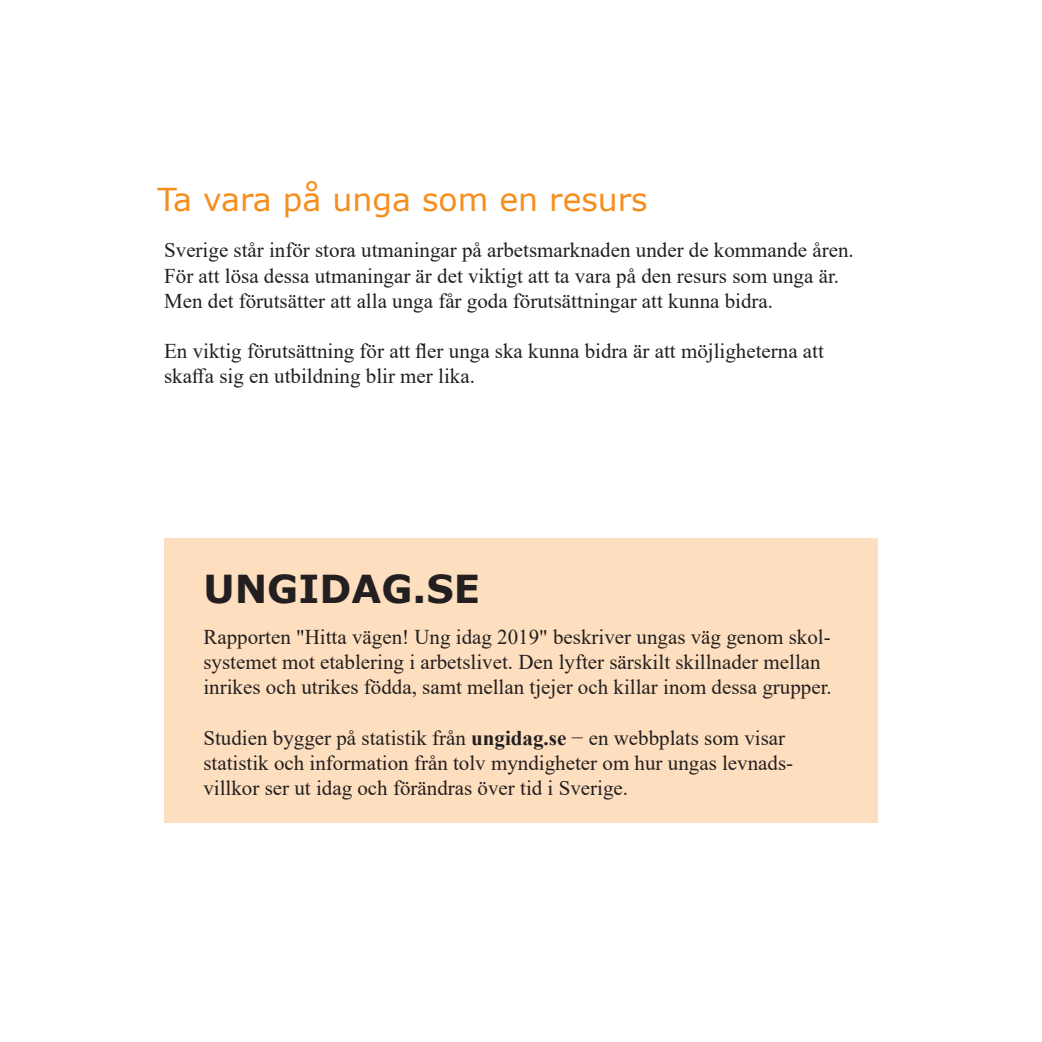
<style>
.page{position:relative;width:1042px;height:1042px;background:#fff}
.page>*{position:absolute;margin:0;border:0;box-sizing:border-box;transform-origin:0 0}
.Brödtext_-_inte_indr{font:700 38.5px "Verdana";color:#231f20}
.Rubrik_18{font:31.5px "Verdana";color:#f68e1e}
.Brödtext_-_inte_indr-2{font:21px/25.2px "Times New Roman";color:#231f20}
.s1{font-weight:700}
</style>
<div class="page">
<div style="left:164px;top:538px;width:714px;height:285px;background:#fddebe"></div>
<p class="Rubrik_18" style="left:157px;top:178px;width:492px">Ta vara på unga som en resurs</p>
<p class="Brödtext_-_inte_indr-2" style="left:164px;top:237px;width:691px">Sverige står inför stora utmaningar på arbetsmarknaden under de kommande åren.<br>För att lösa dessa utmaningar är det viktigt att ta vara på den resurs som unga är.<br>Men det förutsätter att alla unga får goda förutsättningar att kunna bidra.</p>
<p class="Brödtext_-_inte_indr-2" style="left:164px;top:338px;width:661px">En viktig förutsättning för att fler unga ska kunna bidra är att möjligheterna att skaffa sig en utbildning blir mer lika.</p>
<p class="Brödtext_-_inte_indr" style="left:203px;top:562px;width:278px">UNGIDAG.SE</p>
<p class="Brödtext_-_inte_indr-2" style="left:203px;top:624px;width:630px">Rapporten "Hitta vägen! Ung idag 2019" beskriver ungas väg genom skol&shy;systemet mot etablering i arbetslivet. Den lyfter särskilt skillnader mellan inrikes och utrikes födda, samt mellan tjejer och killar inom dessa grupper.</p>
<p class="Brödtext_-_inte_indr-2" style="left:203px;top:724px;width:583px">Studien bygger på statistik från <span class="s1">ungidag.se</span> − en webbplats som visar</p>
<p class="Brödtext_-_inte_indr-2" style="left:203px;top:750px;width:591px">statistik och information från tolv myndigheter om hur ungas levnads-</p>
<p class="Brödtext_-_inte_indr-2" style="left:203px;top:775px;width:426px">villkor ser ut idag och förändras över tid i Sverige.</p>
</div>
